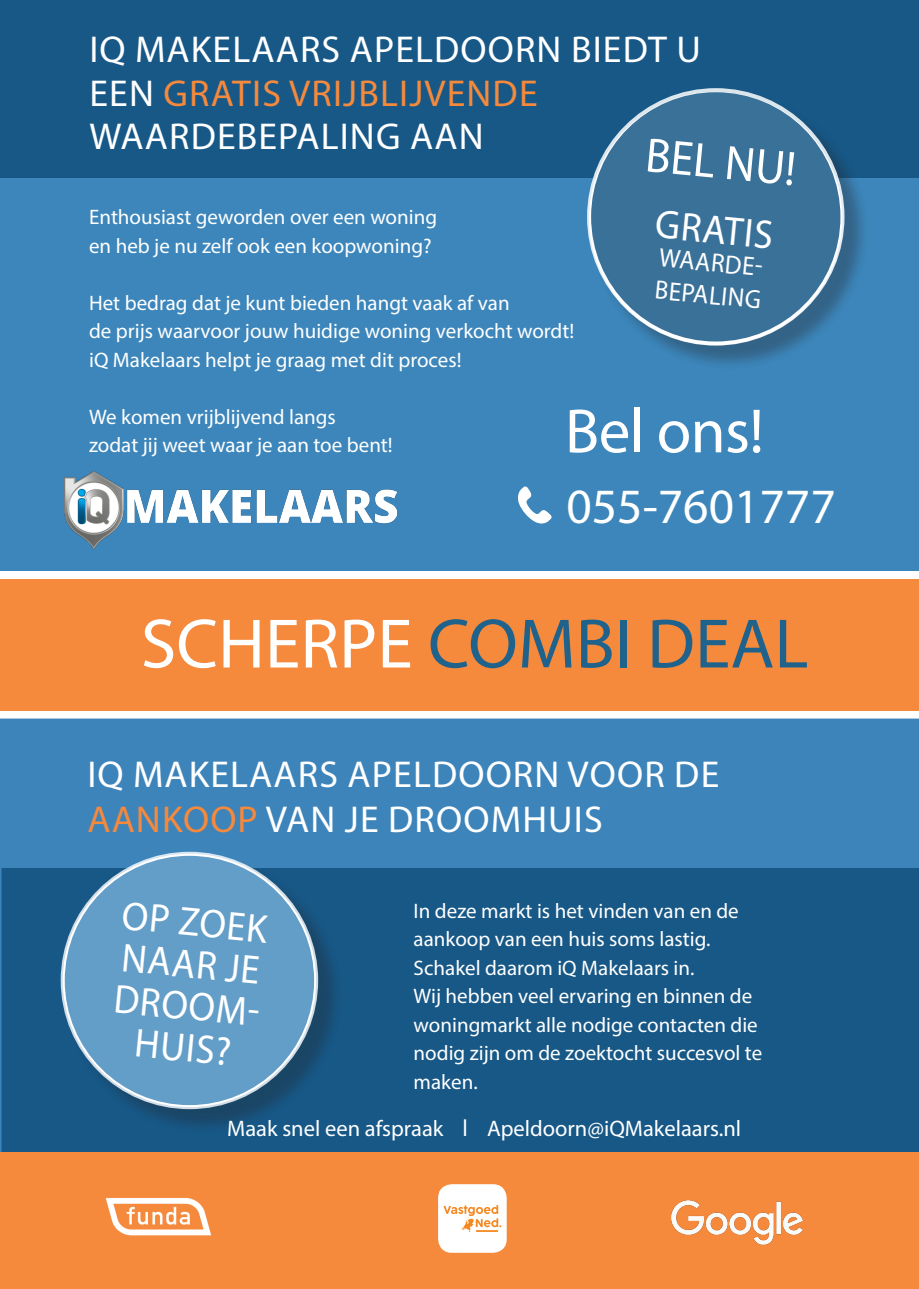
<style>
.page{position:relative;width:919px;height:1289px;background:#fff}
.page>*{position:absolute;margin:0;border:0;box-sizing:border-box;transform-origin:0 0}
.t1{font:70.5px "Myriad Pro";color:#1f628b}
.t2{font:63px "Myriad Pro";letter-spacing:-.01em;color:#fff}
.t3{font:49.5px "Myriad Pro";color:#fff}
.t4{font:48.75px "Myriad Pro";color:#fff;scale:.95 1}
.t5{font:40.65px "Myriad Pro";color:#fff;scale:.95 1}
.t6{font:40.5px "Myriad Pro";color:#fff;scale:.95 1}
.t7{font:37.5px "Myriad Pro";letter-spacing:.03em;color:#fff}
.t8{font:37.5px "Myriad Pro";letter-spacing:.03em;color:#f5893c}
.t9{font:26.4px "Myriad Pro";color:#fff;scale:.95 1}
.t10{font:22.5px "Myriad Pro";color:#fff}
.t11{font:21px/28.5px "Myriad Pro";color:#fff}
.s1{color:#fff}
.s2{color:#f5893c}
.s3{font-size:24.75px}
</style>
<div class="page">
<div style="left:0;top:718px;width:918px;height:434px;background:#175887"></div>
<div style="left:0;top:0;width:918px;height:570px;background:#3c86bb"></div>
<div style="left:0;top:1152px;width:918px;height:136px;background:#f5893c"></div>
<div style="left:0;top:0;width:918px;height:178px;background:#175887"></div>
<img style="left:65px;top:471px;width:331px;height:78px">
<svg style="left:518px;top:486px;width:34px;height:37px"></svg>
<div style="left:0;top:720px;width:918px;height:147px;background:#3d84ba"></div>
<div style="left:64px;top:854px;width:279px;height:280px;background:#231f20;opacity:.4"></div>
<div style="left:63px;top:853px;width:253px;height:254px;background:#639ec8;border-radius:50%"></div>
<div style="left:0;top:578px;width:918px;height:132px;background:#f5893c"></div>
<div style="left:590px;top:91px;width:279px;height:279px;background:#231f20;opacity:.4"></div>
<div style="left:589px;top:90px;width:253px;height:253px;background:#3a7199;border-radius:50%"></div>
<img style="left:671px;top:1200px;width:132px;height:45px">
<img style="left:105px;top:1197px;width:107px;height:39px">
<div style="left:438px;top:1184px;width:68px;height:68px;background:#fff;border-radius:14px"></div>
<svg style="left:443px;top:1205px;width:58px;height:26px"></svg>
<p class="t7" style="left:89px;top:26px;width:613px">IQ MAKELAARS APELDOORN BIEDT U</p>
<p class="t8" style="left:89px;top:70px;width:449px"><span class="s1">EEN</span> GRATIS VRIJBLIJVENDE</p>
<p class="t7" style="left:89px;top:113px;width:395px">WAARDEBEPALING AAN</p>
<p class="t4" style="left:648px;top:125px;width:160px;rotate:5deg">BEL NU!</p>
<p class="t5" style="left:657px;top:199px;width:125px;rotate:5deg">GRATIS</p>
<p class="t9" style="left:660px;top:242px;width:116px;rotate:5deg">WAARDE-</p>
<p class="t9" style="left:656px;top:274px;width:114px;rotate:5deg">BEPALING</p>
<p class="t11" style="left:89px;top:203px;width:349px">Enthousiast geworden over een woning</p>
<p class="t11" style="left:89px;top:231px;width:344px">en heb je nu zelf ook een koopwoning?</p>
<p class="t11" style="left:89px;top:288px;width:422px">Het bedrag dat je kunt bieden hangt vaak af van</p>
<p class="t11" style="left:89px;top:317px;width:486px">de prijs waarvoor jouw huidige woning verkocht wordt!</p>
<p class="t11" style="left:89px;top:345px;width:374px">iQ Makelaars helpt je graag met dit proces!</p>
<p class="t11" style="left:89px;top:402px;width:248px">We komen vrijblijvend langs</p>
<p class="t11" style="left:89px;top:431px;width:305px">zodat jij weet waar je aan toe bent!</p>
<p class="t2" style="left:565px;top:392px;width:200px">Bel ons!</p>
<p class="t3" style="left:566px;top:475px;width:271px">055-7601777</p>
<p class="t1" style="left:141px;top:600px;width:669px"><span class="s1">SCHERPE</span> COMBI DEAL</p>
<p class="t7" style="left:87px;top:751px;width:633px">IQ MAKELAARS APELDOORN VOOR DE</p>
<p class="t7" style="left:87px;top:796px;width:517px"><span class="s2">AANKOOP</span> VAN JE DROOMHUIS</p>
<p class="t6" style="left:124px;top:890px;width:155px;rotate:5deg">OP ZOEK</p>
<p class="t6" style="left:124px;top:932px;width:147px;rotate:5deg">NAAR JE</p>
<p class="t6" style="left:116px;top:974px;width:164px;rotate:5deg">DROOM-</p>
<p class="t6" style="left:137px;top:1018px;width:103px;rotate:5deg">HUIS?</p>
<p class="t11" style="left:413px;top:896px;width:326px">In deze markt is het vinden van en de</p>
<p class="t11" style="left:413px;top:924px;width:298px">aankoop van een huis soms lastig.</p>
<p class="t11" style="left:413px;top:953px;width:282px">Schakel daarom iQ Makelaars in.</p>
<p class="t11" style="left:413px;top:981px;width:350px">Wij hebben veel ervaring en binnen de woningmarkt alle nodige contacten die nodig zijn om de zoektocht succesvol te maken.</p>
<p class="t10" style="left:227px;top:1114px;width:515px">Maak snel een afspraak <span class="s3">I</span> Apeldoorn@iQMakelaars.nl</p>
</div>
